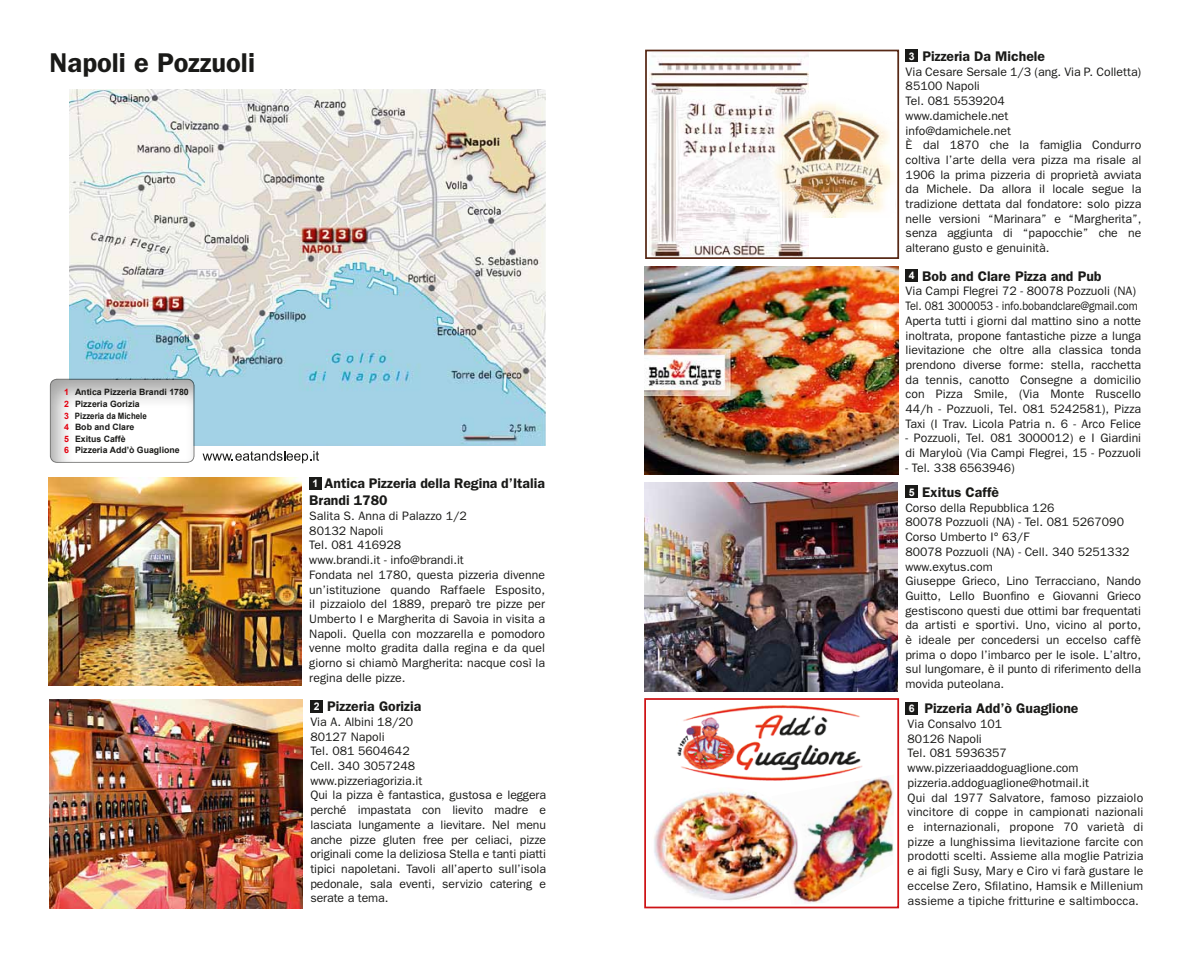
<style>
.page{position:relative;width:1191px;height:958px;background:#fff}
.page>*{position:absolute;margin:0;border:0;box-sizing:border-box;transform-origin:0 0}
.t1{font:600 27.3px "Franklin Gothic";color:#1a1a18}
.t2{font:600 14px/16.8px "Franklin Gothic";color:#1a1a18}
.t3{font:12.25px/14.7px "Franklin Gothic";color:#1a1a18}
.t4{font:700 10.5px "Arial";color:#fff}
.t5{font:700 8.75px/11.5px "Arial";color:#1a1a18}
.s1{color:#e3000f}
</style>
<div class="page">
<img style="left:69px;top:89px;width:477px;height:356px">
<div style="left:50px;top:378px;width:145px;height:86px;background:#1a1a18;opacity:.4"></div>
<img style="left:49px;top:477px;width:253px;height:208px">
<img style="left:50px;top:699px;width:253px;height:209px">
<div style="left:309px;top:477px;width:12px;height:12px;background:#1a1a18"></div>
<div style="left:310px;top:699px;width:13px;height:13px;background:#1a1a18"></div>
<svg style="left:203px;top:451px;width:116px;height:12px"></svg>
<img style="left:649px;top:55px;width:159px;height:201px">
<div style="left:645px;top:50px;width:254px;height:209px;border:2px solid #572916"></div>
<img style="left:769px;top:97px;width:125px;height:120px">
<div style="left:905px;top:50px;width:13px;height:12px;background:#1a1a18"></div>
<div style="left:905px;top:269px;width:13px;height:12px;background:#1a1a18"></div>
<div style="left:905px;top:485px;width:13px;height:13px;background:#1a1a18"></div>
<div style="left:905px;top:702px;width:13px;height:12px;background:#1a1a18"></div>
<img style="left:645px;top:266px;width:253px;height:209px">
<img style="left:645px;top:482px;width:253px;height:209px">
<img style="left:677px;top:705px;width:186px;height:76px">
<div style="left:644px;top:698px;width:255px;height:210px;border:2px solid #cd1316"></div>
<img style="left:771px;top:774px;width:123px;height:129px">
<img style="left:654px;top:787px;width:148px;height:115px">
<h1 class="t1" style="left:50px;top:46px;width:207px">Napoli e Pozzuoli</h1>
<p class="t5" style="left:64px;top:386px;width:126px"><span class="s1">1</span> Antica Pizzeria Brandi 1780<br><span class="s1">2</span> Pizzeria Gorizia<br><span class="s1">3</span> Pizzeria da Michele<br><span class="s1">4</span> Bob and Clare<br><span class="s1">5</span> Exitus Caffè<br><span class="s1">6</span> Pizzeria Add’ò Guaglione</p>
<p class="t2" style="left:309px;top:475px;width:237px;text-indent:15px">Antica Pizzeria della Regina d’Italia<br>Brandi 1780</p>
<p class="t3" style="left:309px;top:508px;width:237px">Salita S. Anna di Palazzo 1/2<br>80132 Napoli<br>Tel. 081 416928<br>www.brandi.it - info@brandi.it<br>Fondata nel 1780, questa pizzeria divenne un’istituzione quando Raffaele Esposito, il pizzaiolo del 1889, preparò tre pizze per Umberto I e Margherita di Savoia in visita a Napoli. Quella con mozzarella e pomodoro venne molto gradita dalla regina e da quel giorno si chiamò Margherita: nacque così la regina delle pizze.</p>
<p class="t2" style="left:327px;top:697px;width:96px">Pizzeria Gorizia</p>
<p class="t3" style="left:310px;top:714px;width:237px">Via A. Albini 18/20<br>80127 Napoli<br>Tel. 081 5604642<br>Cell. 340 3057248<br>www.pizzeriagorizia.it<br>Qui la pizza è fantastica, gustosa e leggera perché impastata con lievito madre e lasciata lungamente a lievitare. Nel menu anche pizze gluten free per celiaci, pizze originali come la deliziosa Stella e tanti piatti tipici napoletani. Tavoli all’aperto sull’isola pedonale, sala eventi, servizio catering e serate a tema.</p>
<p class="t4" style="left:312px;top:477px;width:7px">1</p>
<p class="t4" style="left:314px;top:700px;width:7px">2</p>
<p class="t2" style="left:922px;top:47px;width:124px">Pizzeria Da Michele</p>
<p class="t3" style="left:905px;top:64px;width:237px">Via Cesare Sersale 1/3 (ang. Via P. Colletta)<br>85100 Napoli<br>Tel. 081 5539204<br>www.damichele.net<br>info@damichele.net<br>è dal 1870 che la famiglia Condurro coltiva l’arte della vera pizza ma risale al 1906 la prima pizzeria di proprietà avviata da Michele. Da allora il locale segue la tradizione dettata dal fondatore: solo pizza nelle versioni “Marinara” e “Margherita”, senza aggiunta di “papocchie” che ne alterano gusto e genuinità.</p>
<p class="t4" style="left:909px;top:50px;width:7px">3</p>
<p class="t2" style="left:922px;top:267px;width:181px">Bob and Clare Pizza and Pub</p>
<p class="t3" style="left:905px;top:283px;width:237px">Via Campi Flegrei 72 - 80078 Pozzuoli (NA)<br>Tel. 081 3000053 - info.bobandclare@gmail.com Aperta tutti i giorni dal mattino sino a notte inoltrata, propone fantastiche pizze a lunga lievitazione che oltre alla classica tonda prendono diverse forme: stella, racchetta da tennis, canotto Consegne a domicilio con Pizza Smile, (Via Monte Ruscello 44/h - Pozzuoli, Tel. 081 5242581), Pizza Taxi (I Trav. Licola Patria n. 6 - Arco Felice</p>
<p class="t3" style="left:905px;top:430px;width:237px">- Pozzuoli, Tel. 081 3000012) e I Giardini di Maryloù (Via Campi Flegrei, 15 - Pozzuoli</p>
<p class="t3" style="left:905px;top:460px;width:111px">- Tel. 338 6563946)</p>
<p class="t2" style="left:922px;top:483px;width:78px">Exitus Caffè</p>
<p class="t3" style="left:905px;top:500px;width:237px">Corso della Repubblica 126<br>80078 Pozzuoli (NA) - Tel. 081 5267090<br>Corso Umberto I° 63/F<br>80078 Pozzuoli (NA) - Cell. 340 5251332 www.exytus.com<br>Giuseppe Grieco, Lino Terracciano, Nando Guitto, Lello Buonfino e Giovanni Grieco gestiscono questi due ottimi bar frequentati da artisti e sportivi. Uno, vicino al porto, è ideale per concedersi un eccelso caffè prima o dopo l’imbarco per le isole. L’altro, sul lungomare, è il punto di riferimento della movida puteolana.</p>
<p class="t2" style="left:924px;top:699px;width:156px">Pizzeria Add’ò Guaglione</p>
<p class="t3" style="left:907px;top:716px;width:237px">Via Consalvo 101<br>80126 Napoli<br>Tel. 081 5936357 www.pizzeriaaddoguaglione.com pizzeria.addoguaglione@hotmail.it<br>Qui dal 1977 Salvatore, famoso pizzaiolo vincitore di coppe in campionati nazionali e internazionali, propone 70 varietà di pizze a lunghissima lievitazione farcite con prodotti scelti. Assieme alla moglie Patrizia e ai figli Susy, Mary e Ciro vi farà gustare le eccelse Zero, Sfilatino, Hamsik e Millenium assieme a tipiche fritturine e saltimbocca.</p>
<p class="t4" style="left:909px;top:269px;width:7px">4</p>
<p class="t4" style="left:909px;top:486px;width:7px">5</p>
<p class="t4" style="left:909px;top:702px;width:7px">6</p>
</div>
